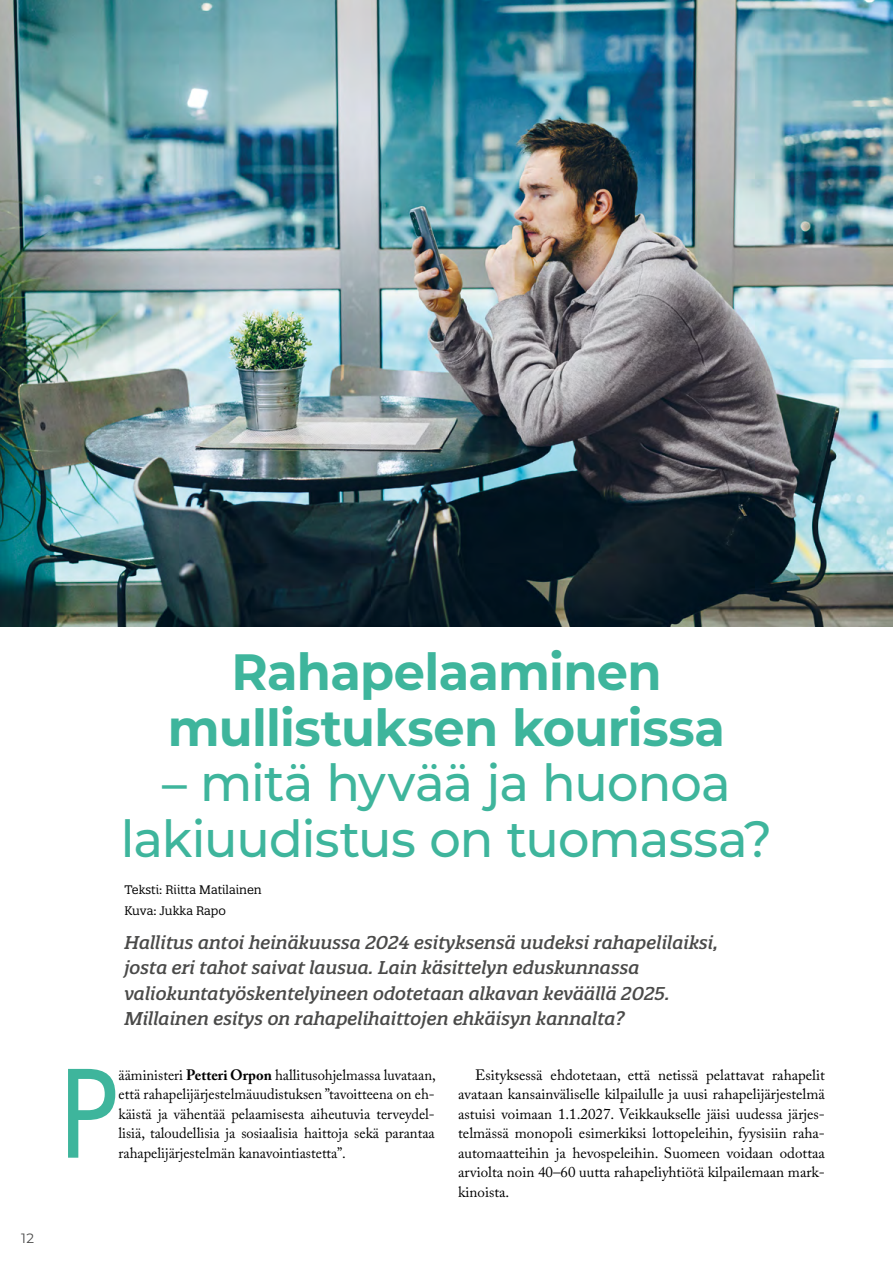
<style>
.page{position:relative;width:893px;height:1263px;background:#fff}
.page>*{position:absolute;margin:0;border:0;box-sizing:border-box;transform-origin:0 0}
.P_Anfang_caslon_tasapalsta{font:condensed 123.6px "Trade Gothic Next LT Pro";color:#3eb59c}
.H2_s4__Monserrat_med{font:500 51px/55.5px "Montserrat";letter-spacing:-.02em;color:#3eb59c;text-align:center}
.H2_s4__Monserrat_med-2{font:700 51px/55.5px "Montserrat";letter-spacing:-.015em;color:#3eb59c;text-align:center}
.Ingressi_Quatro_med_italic{font:italic 500 18px/25.5px "Quatro Slab";color:#4a4a49}
.P_caslon_TP_sisennetty{font:15px/19.5px "Adobe Caslon Pro";color:#000;text-align:justify}
.P_Anfang_caslon_tasapalsta-2{font:15px/19.5px "Adobe Caslon Pro";color:#000;text-align:justify}
.t1{font:13.5px "Montserrat";color:#4a4a49}
.KIRJOITTAJA___KUVAT_vas{font:12px "Quatro Slab";color:#000}
.s1{font-weight:700}
</style>
<div class="page">
<img style="left:0;top:0;width:893px;height:627px">
<p class="t1" style="left:21px;top:1229px;width:14px">12</p>
<h2 class="H2_s4__Monserrat_med-2" style="left:168px;top:642px;width:559px">Rahapelaaminen mullistuksen kourissa</h2>
<h2 class="H2_s4__Monserrat_med" style="left:121px;top:753px;width:653px">– mitä hyvää ja huonoa lakiuudistus on tuomassa?</h2>
<p class="KIRJOITTAJA___KUVAT_vas" style="left:124px;top:882px;width:139px">Teksti: Riitta Matilainen</p>
<p class="KIRJOITTAJA___KUVAT_vas" style="left:124px;top:903px;width:103px">Kuva: Jukka Rapo</p>
<p class="Ingressi_Quatro_med_italic" style="left:124px;top:929px;width:596px">Hallitus antoi heinäkuussa 2024 esityksensä uudeksi rahapelilaiksi, josta eri tahot saivat lausua. Lain käsittelyn eduskunnassa valiokuntatyöskentelyineen odotetaan alkavan keväällä 2025.<br>Millainen esitys on rahapelihaittojen ehkäisyn kannalta?</p>
<p class="P_caslon_TP_sisennetty" style="left:458px;top:1065px;width:368px;text-indent:17px">Esityksessä ehdotetaan, että netissä pelattavat rahapelit avataan kansainväliselle kilpailulle ja uusi rahapelijärjestelmä astuisi voimaan 1.1.2027. Veikkaukselle jäisi uudessa järjes&shy;telmässä monopoli esimerkiksi lottopeleihin, fyysisiin raha&shy;automaatteihin ja hevospeleihin. Suomeen voidaan odottaa arviolta noin 40–60 uutta rahapeliyhtiötä kilpailemaan mark&shy;kinoista.</p>
<p class="P_Anfang_caslon_tasapalsta" style="left:60px;top:1028px;width:60px">P</p>
<p class="P_Anfang_caslon_tasapalsta-2" style="left:119px;top:1065px;width:319px">ääministeri <span class="s1">Petteri Orpon</span> hallitusohjelmassa luvataan, että rahapelijärjestelmäuudistuksen ”tavoitteena on eh&shy;käistä ja vähentää pelaamisesta aiheutuvia terveydel&shy;lisiä, taloudellisia ja sosiaalisia haittoja sekä parantaa rahapelijärjestelmän kanavointiastetta”.</p>
</div>
